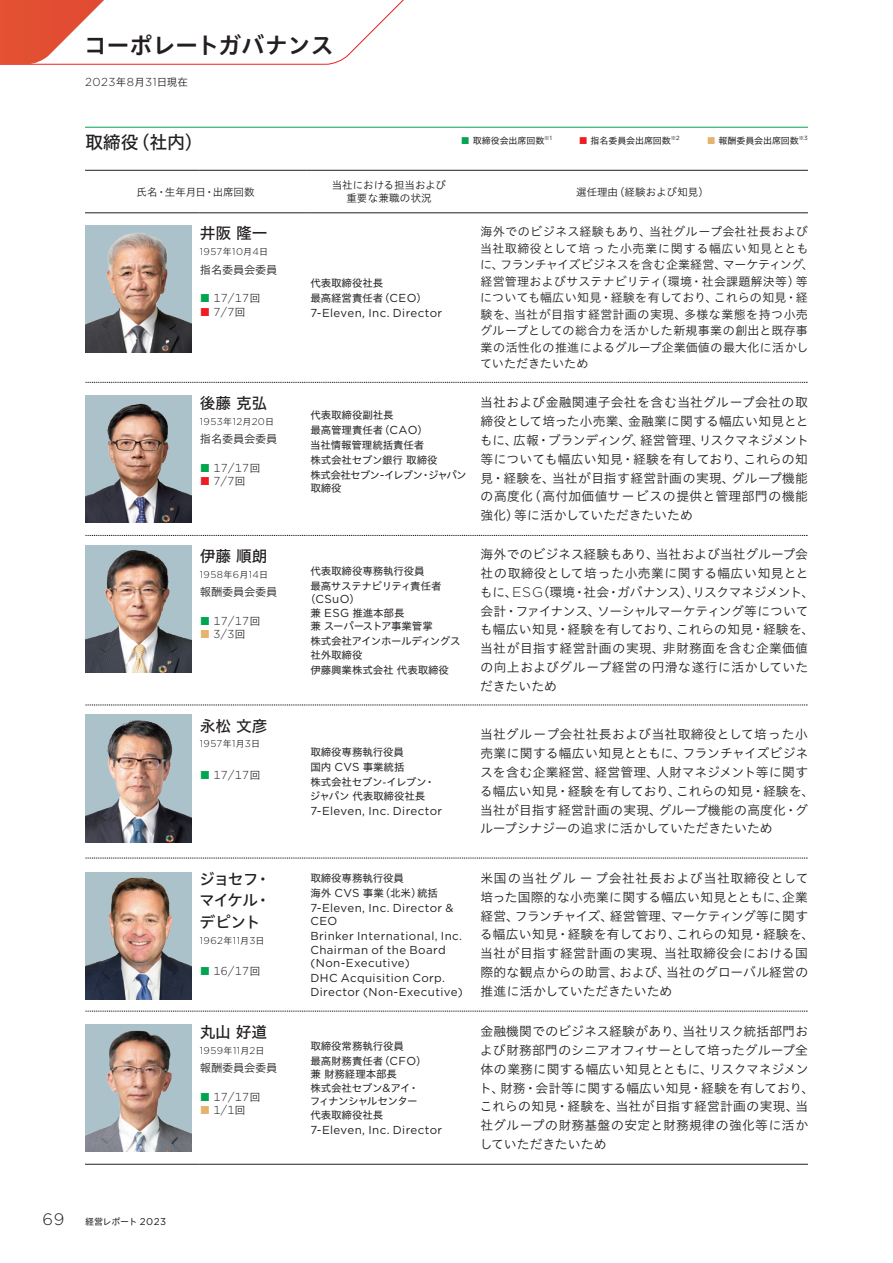
<style>
.page{position:relative;width:893px;height:1263px;background:#fff}
.page>*{position:absolute;margin:0;border:0;box-sizing:border-box;transform-origin:0 0}
.t1{font:23.25px "Hiragino UD Sans Std W6";letter-spacing:-.02em;color:#231f20}
.見出し12pt_上線{font:18px "Hiragino UD Sans Std W5";color:#231f20}
.t2{font:300 16.5px "Gotham";color:#231f20}
.役員-名前{font:15.75px/21.8px "Hiragino UD Sans Std W5";letter-spacing:-.01em;color:#231f20;text-align:justify}
.t3{font:12.75px/18.8px "Hiragino UD Sans Std W3";letter-spacing:.015em;color:#231f20}
.t4{font:12px/16.5px "Hiragino UD Sans Std W3";letter-spacing:.015em;color:#231f20}
.役員-役職{font:11.55px/13.5px "Gotham";letter-spacing:.035em;color:#231f20}
.役員-回数{font:300 11.55px "Gotham";letter-spacing:.045em;color:#231f20}
.注釈{font:300 11.55px "Gotham";color:#231f20}
.役員-委員会{font:11.25px "Hiragino UD Sans Std W3";letter-spacing:-.015em;color:#231f20}
.役員-役職-2{font:10.5px/13.5px "Hiragino UD Sans Std W4";letter-spacing:-.01em;color:#231f20}
.t5{font:10.5px "Hiragino UD Sans Std W3";color:#231f20}
.役員-役職-3{font:10.5px/13.5px "Hiragino UD Sans Std W4";letter-spacing:-.06em;color:#231f20}
.役員-役職-4{font:10.5px "Hiragino UD Sans Std W4";letter-spacing:-.035em;color:#231f20}
.t6{font:10.5px "Hiragino UD Sans Std W3";letter-spacing:.03em;color:#231f20}
.役員-生年月日{font:300 9.9px "Gotham";letter-spacing:.04em;color:#231f20}
.t7{font:9px "Hiragino UD Sans Std W4";letter-spacing:-.01em;color:#231f20}
.t8{font:5.4px "Hiragino UD Sans Std W4";color:#231f20}
.s1{font-family:"Hiragino UD Sans Std W3";font-weight:400;font-size:10.5px}
.s2{color:#00a54f}
.s3{font-family:"Gotham";font-size:6px}
.s4{font-family:"Hiragino UD Sans Std W6";color:#ee1d23}
.s5{color:#e4b36d}
.s6{font-family:"Gotham";font-size:9.9px}
.s7{font-family:"Hiragino UD Sans Std W3";font-weight:400;font-size:9px}
.s8{font-family:"Hiragino UD Sans Std W3";font-weight:400;font-size:10.5px;color:#00a54f}
.s9{font-family:"Hiragino UD Sans Std W3";font-weight:400;font-size:10.5px;color:#ee1d23}
.s10{font-family:"Hiragino UD Sans Std W3";font-weight:400;font-size:10.5px;color:#e4b36d}
.s11{font-family:"Gotham";font-size:11.55px}
.s12{font-family:"Hiragino UD Sans Std W4";font-size:10.5px}
.s13{font-family:"Gotham";font-weight:300;font-size:14.1px}
</style>
<div class="page">
<hr style="left:85px;top:127px;width:723px;height:1px;background:#00a54f">
<hr style="left:85px;top:170px;width:115px;height:1px;background:#231f20">
<hr style="left:200px;top:170px;width:106px;height:1px;background:#231f20">
<hr style="left:306px;top:170px;width:166px;height:1px;background:#231f20">
<hr style="left:472px;top:170px;width:336px;height:1px;background:#231f20">
<hr style="left:85px;top:213px;width:115px;height:1px;background:#231f20">
<hr style="left:200px;top:213px;width:106px;height:1px;background:#231f20">
<hr style="left:306px;top:213px;width:166px;height:1px;background:#231f20">
<hr style="left:472px;top:213px;width:336px;height:1px;background:#231f20">
<hr style="left:85px;top:1164px;width:115px;height:1px;background:#231f20">
<hr style="left:200px;top:1164px;width:106px;height:1px;background:#231f20">
<hr style="left:306px;top:1164px;width:166px;height:1px;background:#231f20">
<hr style="left:472px;top:1164px;width:336px;height:1px;background:#231f20">
<svg style="left:85px;top:382px;width:723px;height:1px"></svg>
<svg style="left:85px;top:535px;width:723px;height:1px"></svg>
<svg style="left:85px;top:705px;width:723px;height:1px"></svg>
<svg style="left:85px;top:858px;width:723px;height:1px"></svg>
<svg style="left:85px;top:1011px;width:723px;height:1px"></svg>
<img style="left:85px;top:225px;width:106px;height:128px">
<img style="left:85px;top:395px;width:106px;height:127px">
<img style="left:85px;top:545px;width:106px;height:128px">
<img style="left:85px;top:1024px;width:106px;height:127px">
<img style="left:85px;top:872px;width:106px;height:127px">
<img style="left:85px;top:715px;width:106px;height:127px">
<svg style="left:0;top:0;width:404px;height:65px"></svg>
<h1 class="t1" style="left:84px;top:28px;width:251px">コーポレートガバナンス</h1>
<p class="注釈" style="left:85px;top:74px;width:104px">2023<span class="s1">年</span>8<span class="s1">月</span>31<span class="s1">日現在</span></p>
<p class="見出し12pt_上線" style="left:85px;top:129px;width:119px">取締役（社内）</p>
<p class="t7" style="left:461px;top:134px;width:85px"><span class="s2">■</span> 取締役会出席回数</p>
<p class="t8" style="left:544px;top:134px;width:9px">※<span class="s3">1</span></p>
<p class="t7" style="left:552px;top:134px;width:121px">　　　<span class="s4">■</span> 指名委員会出席回数</p>
<p class="t8" style="left:671px;top:134px;width:11px">※<span class="s3">2</span></p>
<p class="t7" style="left:680px;top:134px;width:121px">　　　<span class="s5">■</span> 報酬委員会出席回数</p>
<p class="t8" style="left:799px;top:134px;width:11px">※<span class="s3">3</span></p>
<p class="t5" style="left:137px;top:184px;width:119px">氏名・生年月日・出席回数</p>
<p class="t5" style="left:332px;top:177px;width:116px">当社における担当および</p>
<p class="t6" style="left:346px;top:190px;width:87px">重要な兼職の状況</p>
<p class="t5" style="left:576px;top:184px;width:134px">選任理由（経験および知見）</p>
<p class="t2" style="left:43px;top:1209px;width:23px">69</p>
<p class="t7" style="left:85px;top:1215px;width:83px">経営レポート <span class="s6">2023</span></p>
<p class="役員-名前" style="left:200px;top:222px;width:69px">井阪隆一</p>
<p class="役員-生年月日" style="left:200px;top:245px;width:70px">1957<span class="s7">年</span>10<span class="s7">月</span>4<span class="s7">日</span></p>
<p class="役員-委員会" style="left:200px;top:261px;width:79px">指名委員会委員</p>
<p class="役員-回数" style="left:200px;top:291px;width:62px"><span class="s8">■</span> 17/17<span class="s1">回</span></p>
<p class="役員-回数" style="left:200px;top:304px;width:47px"><span class="s9">■</span> 7/7<span class="s1">回</span></p>
<p class="役員-名前" style="left:200px;top:391px;width:69px">後藤克弘</p>
<p class="役員-生年月日" style="left:200px;top:415px;width:76px">1953<span class="s7">年</span>12<span class="s7">月</span>20<span class="s7">日</span></p>
<p class="役員-委員会" style="left:200px;top:430px;width:79px">指名委員会委員</p>
<p class="役員-回数" style="left:200px;top:460px;width:62px"><span class="s8">■</span> 17/17<span class="s1">回</span></p>
<p class="役員-回数" style="left:200px;top:474px;width:47px"><span class="s9">■</span> 7/7<span class="s1">回</span></p>
<p class="役員-名前" style="left:200px;top:544px;width:69px">伊藤順朗</p>
<p class="役員-生年月日" style="left:200px;top:568px;width:70px">1958<span class="s7">年</span>6<span class="s7">月</span>14<span class="s7">日</span></p>
<p class="役員-委員会" style="left:200px;top:584px;width:79px">報酬委員会委員</p>
<p class="役員-回数" style="left:200px;top:613px;width:72px"><span class="s8">■</span> 17/17<span class="s1">回　</span></p>
<p class="役員-回数" style="left:200px;top:627px;width:47px"><span class="s10">■</span> 3/3<span class="s1">回</span></p>
<p class="役員-名前" style="left:200px;top:714px;width:69px">永松文彦</p>
<p class="役員-生年月日" style="left:200px;top:738px;width:62px">1957<span class="s7">年</span>1<span class="s7">月</span>3<span class="s7">日</span></p>
<p class="役員-回数" style="left:200px;top:767px;width:62px"><span class="s8">■</span> 17/17<span class="s1">回</span></p>
<p class="役員-名前" style="left:199px;top:867px;width:73px">ジョセフ・マイケル・デピント</p>
<p class="役員-生年月日" style="left:200px;top:934px;width:66px">1962<span class="s7">年</span>11<span class="s7">月</span>3<span class="s7">日</span></p>
<p class="役員-回数" style="left:200px;top:964px;width:62px"><span class="s8">■</span> 16/17<span class="s1">回</span></p>
<p class="役員-名前" style="left:200px;top:1020px;width:69px">丸山好道</p>
<p class="役員-生年月日" style="left:200px;top:1044px;width:66px">1959<span class="s7">年</span>11<span class="s7">月</span>2<span class="s7">日</span></p>
<p class="役員-委員会" style="left:200px;top:1059px;width:79px">報酬委員会委員</p>
<p class="役員-回数" style="left:200px;top:1089px;width:62px"><span class="s8">■</span> 17/17<span class="s1">回</span></p>
<p class="役員-回数" style="left:200px;top:1103px;width:47px"><span class="s10">■</span> 1/1<span class="s1">回</span></p>
<p class="役員-役職-2" style="left:310px;top:275px;width:74px">代表取締役社長</p>
<p class="役員-役職-2" style="left:310px;top:290px;width:118px">最高経営責任者（<span class="s11">CEO</span>）</p>
<p class="役員-役職" style="left:310px;top:305px;width:133px">7-Eleven, Inc. Director</p>
<p class="役員-役職-2" style="left:310px;top:407px;width:85px">代表取締役副社長</p>
<p class="役員-役職-2" style="left:310px;top:422px;width:119px">最高管理責任者（<span class="s11">CAO</span>）</p>
<p class="役員-役職-2" style="left:310px;top:437px;width:116px">当社情報管理統括責任者</p>
<p class="役員-役職-2" style="left:310px;top:452px;width:129px">株式会社セブン銀行取締役</p>
<p class="役員-役職-3" style="left:310px;top:467px;width:158px">株式会社セブン<span class="s11">-</span>イレブン・ジャパン取締役</p>
<p class="役員-役職-2" style="left:310px;top:563px;width:116px">代表取締役専務執行役員</p>
<p class="役員-役職-4" style="left:310px;top:578px;width:133px">最高サステナビリティ責任者</p>
<p class="役員-役職" style="left:305px;top:592px;width:56px"><span class="s12">（</span>CSuO<span class="s12">）</span></p>
<p class="役員-役職-2" style="left:310px;top:605px;width:124px">兼 <span class="s11">ESG</span> 推進本部長<br>兼スーパーストア事業管掌</p>
<p class="役員-役職-2" style="left:310px;top:634px;width:152px">株式会社アインホールディングス社外取締役</p>
<p class="役員-役職-2" style="left:310px;top:662px;width:140px">伊藤興業株式会社代表取締役</p>
<p class="役員-役職-2" style="left:310px;top:745px;width:95px">取締役専務執行役員</p>
<p class="役員-役職-2" style="left:310px;top:760px;width:96px">国内 <span class="s11">CVS</span> 事業統括</p>
<p class="役員-役職-2" style="left:310px;top:775px;width:127px">株式会社セブン-イレブン・ジャパン代表取締役社長</p>
<p class="役員-役職" style="left:310px;top:804px;width:133px">7-Eleven, Inc. Director</p>
<p class="役員-役職-2" style="left:310px;top:870px;width:95px">取締役専務執行役員</p>
<p class="役員-役職-2" style="left:310px;top:885px;width:129px">海外 <span class="s11">CVS</span> 事業（北米）統括</p>
<p class="役員-役職" style="left:310px;top:900px;width:145px">7-Eleven, Inc. Director &amp;<br>CEO</p>
<p class="役員-役職" style="left:310px;top:929px;width:153px">Brinker International, Inc.<br>Chairman of the Board (Non-Executive)</p>
<p class="役員-役職" style="left:310px;top:971px;width:154px">DHC Acquisition Corp.<br>Director (Non-Executive)</p>
<p class="役員-役職-2" style="left:310px;top:1038px;width:95px">取締役常務執行役員</p>
<p class="役員-役職-2" style="left:310px;top:1053px;width:118px">最高財務責任者（<span class="s11">CFO</span>）兼財務経理本部長<br>株式会社セブン<span class="s11">&amp;</span>アイ・フィナンシャルセンター代表取締役社長</p>
<p class="役員-役職" style="left:310px;top:1122px;width:133px">7-Eleven, Inc. Director</p>
<p class="t4" style="left:480px;top:223px;width:335px">海外でのビジネス経験もあり、当社グループ会社社長および当社取締役として培った小売業に関する幅広い知見とともに、フランチャイズビジネスを含む企業経営、マーケティング、経営管理およびサステナビリティ（環境・社会課題解決等）等についても幅広い知見・経験を有しており、これらの知見・経験を、当社が目指す経営計画の実現、多様な業態を持つ小売グループとしての総合力を活かした新規事業の創出と既存事業の活性化の推進によるグループ企業価値の最大化に活かしていただきたいため</p>
<p class="t3" style="left:480px;top:393px;width:330px;text-align:justify">当社および金融関連子会社を含む当社グループ会社の取締役として培った小売業、金融業に関する幅広い知見とともに、広報・ブランディング、経営管理、リスクマネジメント等についても幅広い知見・経験を有しており、これらの知見・経験を、当社が目指す経営計画の実現、グループ機能の高度化（高付加価値サービスの提供と管理部門の機能強化）等に活かしていただきたいため</p>
<p class="t3" style="left:480px;top:544px;width:336px">海外でのビジネス経験もあり、当社および当社グループ会社の取締役として培った小売業に関する幅広い知見とともに、<span class="s13">ESG</span>（環境・社会・ガバナンス）、リスクマネジメント、会計・ファイナンス、ソーシャルマーケティング等についても幅広い知見・経験を有しており、これらの知見・経験を、当社が目指す経営計画の実現、非財務面を含む企業価値の向上およびグループ経営の円滑な遂行に活かしていただきたいため</p>
<p class="t3" style="left:480px;top:724px;width:336px">当社グループ会社社長および当社取締役として培った小売業に関する幅広い知見とともに、フランチャイズビジネスを含む企業経営、経営管理、人財マネジメント等に関する幅広い知見・経験を有しており、これらの知見・経験を、当社が目指す経営計画の実現、グループ機能の高度化・グループシナジーの追求に活かしていただきたいため</p>
<p class="t3" style="left:480px;top:868px;width:336px">米国の当社グループ会社社長および当社取締役として培った国際的な小売業に関する幅広い知見とともに、企業経営、フランチャイズ、経営管理、マーケティング等に関する幅広い知見・経験を有しており、これらの知見・経験を、当社が目指す経営計画の実現、当社取締役会における国際的な観点からの助言、および、当社のグローバル経営の推進に活かしていただきたいため</p>
<p class="t3" style="left:479px;top:1021px;width:337px">金融機関でのビジネス経験があり、当社リスク統括部門および財務部門のシニアオフィサーとして培ったグループ全体の業務に関する幅広い知見とともに、リスクマネジメント、財務・会計等に関する幅広い知見・経験を有しており、これらの知見・経験を、当社が目指す経営計画の実現、当社グループの財務基盤の安定と財務規律の強化等に活かしていただきたいため</p>
</div>
